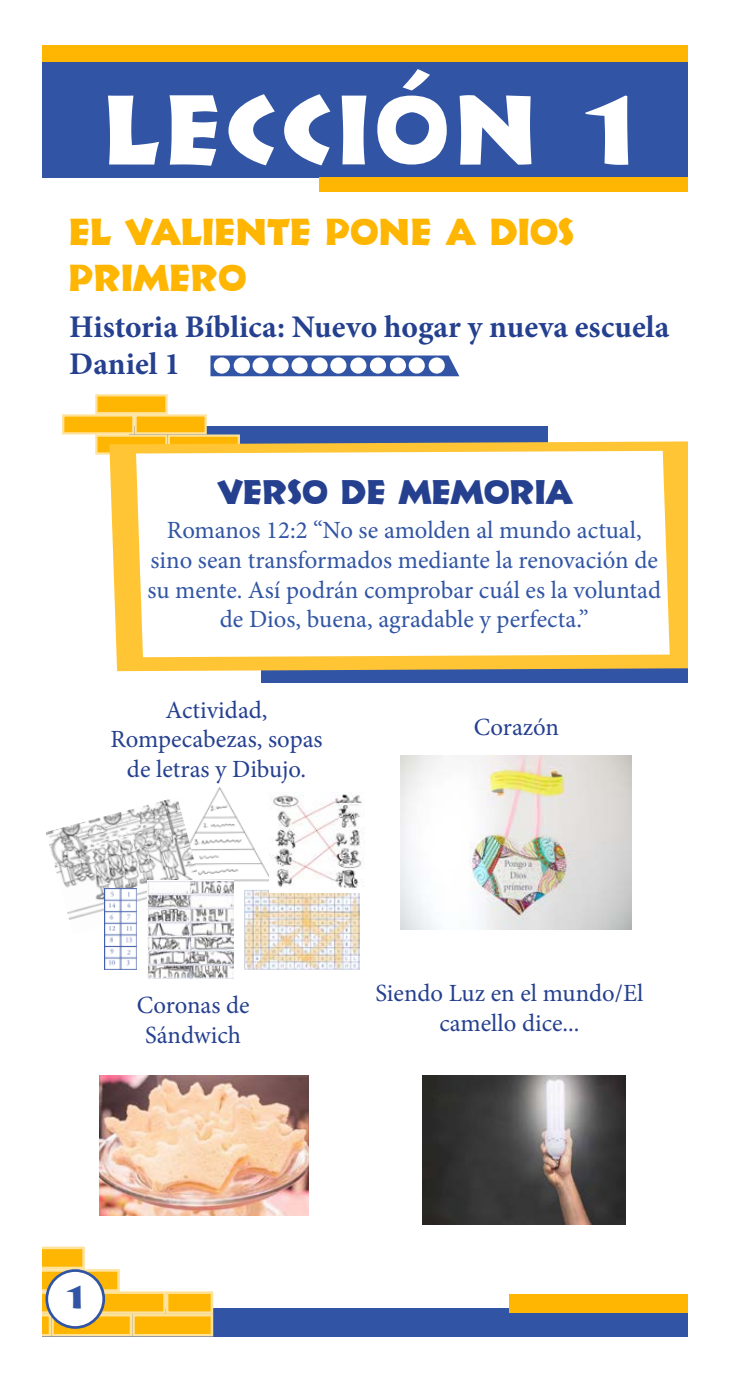
<style>
.page{position:relative;width:729px;height:1377px;background:#fff}
.page>*{position:absolute;margin:0;border:0;box-sizing:border-box;transform-origin:0 0}
.t1{font:99.45px "Informal 011 BT";letter-spacing:.06em;color:#fff}
.t2{font:38.25px/45.9px "Informal 011 BT";color:#ffb602}
.t3{font:34.88px "Informal 011 BT";color:#25408f}
.t4{font:32.62px "Informal 011 BT";color:#3155a4}
.t5{font:700 31.5px/37.8px "Minion Pro";color:#25408f}
.t6{font:24.75px/29.7px "Minion Pro";color:#3155a4;text-align:center}
.t7{font:24.75px/29.7px "Minion Pro";color:#25408f;text-align:center}
</style>
<div class="page">
<div style="left:129px;top:427px;width:419px;height:33px;background:#3155a4"></div>
<div style="left:261px;top:647px;width:463px;height:36px;background:#3155a4"></div>
<div style="left:95px;top:394px;width:73px;height:20px;background:#ffb602;border:2px solid #ffe29a"></div>
<div style="left:95px;top:434px;width:73px;height:21px;background:#ffb602;border:2px solid #ffe29a"></div>
<div style="left:134px;top:414px;width:73px;height:20px;background:#ffb602;border:2px solid #ffe29a"></div>
<div style="left:168px;top:434px;width:72px;height:21px;background:#ffb602;border:2px solid #ffe29a"></div>
<div style="left:62px;top:414px;width:72px;height:20px;background:#ffb602;border:2px solid #ffe29a"></div>
<svg style="left:109px;top:439px;width:579px;height:233px;fill:#ffc534"></svg>
<svg style="left:136px;top:449px;width:534px;height:210px"></svg>
<img style="left:400px;top:756px;width:231px;height:173px">
<img style="left:99px;top:1075px;width:209px;height:141px">
<div style="left:0;top:1308px;width:729px;height:40px;background:#3155a4"></div>
<div style="left:509px;top:1295px;width:220px;height:18px;background:#ffb602"></div>
<svg style="left:51px;top:1269px;width:69px;height:22px"></svg>
<div style="left:4px;top:1247px;width:81px;height:22px;background:#ffb602;border:3px solid #ffe29a"></div>
<div style="left:51px;top:1314px;width:81px;height:22px;background:#ffb602;border:3px solid #ffe29a"></div>
<svg style="left:41px;top:1246px;width:10px;height:90px"></svg>
<div style="left:85px;top:1291px;width:81px;height:23px;background:#ffb602;border:3px solid #ffe29a"></div>
<div style="left:132px;top:1314px;width:81px;height:22px;background:#ffb602;border:3px solid #ffe29a"></div>
<div style="left:166px;top:1291px;width:47px;height:23px;background:#ffb602;border:3px solid #ffe29a"></div>
<div style="left:47px;top:1271px;width:57px;height:56px;background:#fff;border-radius:50%"></div>
<div style="left:45px;top:1269px;width:60px;height:60px;border:3px solid #3155a4;border-radius:50%"></div>
<svg style="left:210px;top:356px;width:249px;height:20px"></svg>
<div style="left:214px;top:357px;width:16px;height:17px;background:#fff;border-radius:50%"></div>
<div style="left:292px;top:357px;width:16px;height:17px;background:#fff;border-radius:50%"></div>
<div style="left:370px;top:357px;width:16px;height:17px;background:#fff;border-radius:50%"></div>
<div style="left:253px;top:357px;width:16px;height:17px;background:#fff;border-radius:50%"></div>
<div style="left:330px;top:357px;width:16px;height:17px;background:#fff;border-radius:50%"></div>
<div style="left:409px;top:357px;width:16px;height:17px;background:#fff;border-radius:50%"></div>
<div style="left:234px;top:357px;width:16px;height:17px;background:#fff;border-radius:50%"></div>
<div style="left:311px;top:357px;width:17px;height:17px;background:#fff;border-radius:50%"></div>
<div style="left:390px;top:357px;width:16px;height:17px;background:#fff;border-radius:50%"></div>
<div style="left:273px;top:357px;width:16px;height:17px;background:#fff;border-radius:50%"></div>
<div style="left:350px;top:357px;width:16px;height:17px;background:#fff;border-radius:50%"></div>
<div style="left:429px;top:357px;width:16px;height:17px;background:#fff;border-radius:50%"></div>
<img style="left:422px;top:1076px;width:204px;height:148px">
<img style="left:205px;top:787px;width:64px;height:95px">
<img style="left:46px;top:799px;width:159px;height:135px">
<img style="left:245px;top:889px;width:115px;height:80px">
<img style="left:104px;top:889px;width:32px;height:80px">
<img style="left:269px;top:792px;width:94px;height:101px">
<img style="left:147px;top:880px;width:87px;height:98px">
<div style="left:37px;top:61px;width:678px;height:117px;background:#3155a4"></div>
<div style="left:8px;top:46px;width:683px;height:16px;background:#ffb602"></div>
<div style="left:319px;top:177px;width:368px;height:15px;background:#ffb602"></div>
<div style="left:1px;top:1px;width:40px;height:1376px;background:#fff"></div>
<div style="left:688px;top:1px;width:41px;height:1376px;background:#fff"></div>
<div style="left:0;top:1px;width:40px;height:1376px;background:#fff"></div>
<div style="left:1px;top:1337px;width:728px;height:40px;background:#fff"></div>
<h1 class="t1" style="left:104px;top:69px;width:533px">LECCIÓN 1</h1>
<h2 class="t2" style="left:69px;top:208px;width:507px">EL VALIENTE PONE A DIOS<br>PRIMERO</h2>
<p class="t5" style="left:69px;top:307px;width:602px">Historia Bíblica: Nuevo hogar y nueva escuela<br>Daniel 1</p>
<h3 class="t3" style="left:218px;top:470px;width:356px">VERSO DE MEMORIA</h3>
<p class="t6" style="left:147px;top:516px;width:515px">Romanos 12:2 “No se amolden al mundo actual, sino sean transformados mediante la renovación de su mente. Así podrán comprobar cuál es la voluntad de Dios, buena, agradable y perfecta.”</p>
<p class="t7" style="left:110px;top:695px;width:214px">Actividad,<br>Rompecabezas, sopas de letras y Dibujo.</p>
<p class="t7" style="left:474px;top:713px;width:87px">Corazón</p>
<p class="t7" style="left:137px;top:991px;width:114px">Coronas de<br>Sándwich</p>
<p class="t7" style="left:375px;top:979px;width:270px">Siendo Luz en el mundo/El camello dice...</p>
<h3 class="t4" style="left:67px;top:1277px;width:18px">1</h3>
</div>
